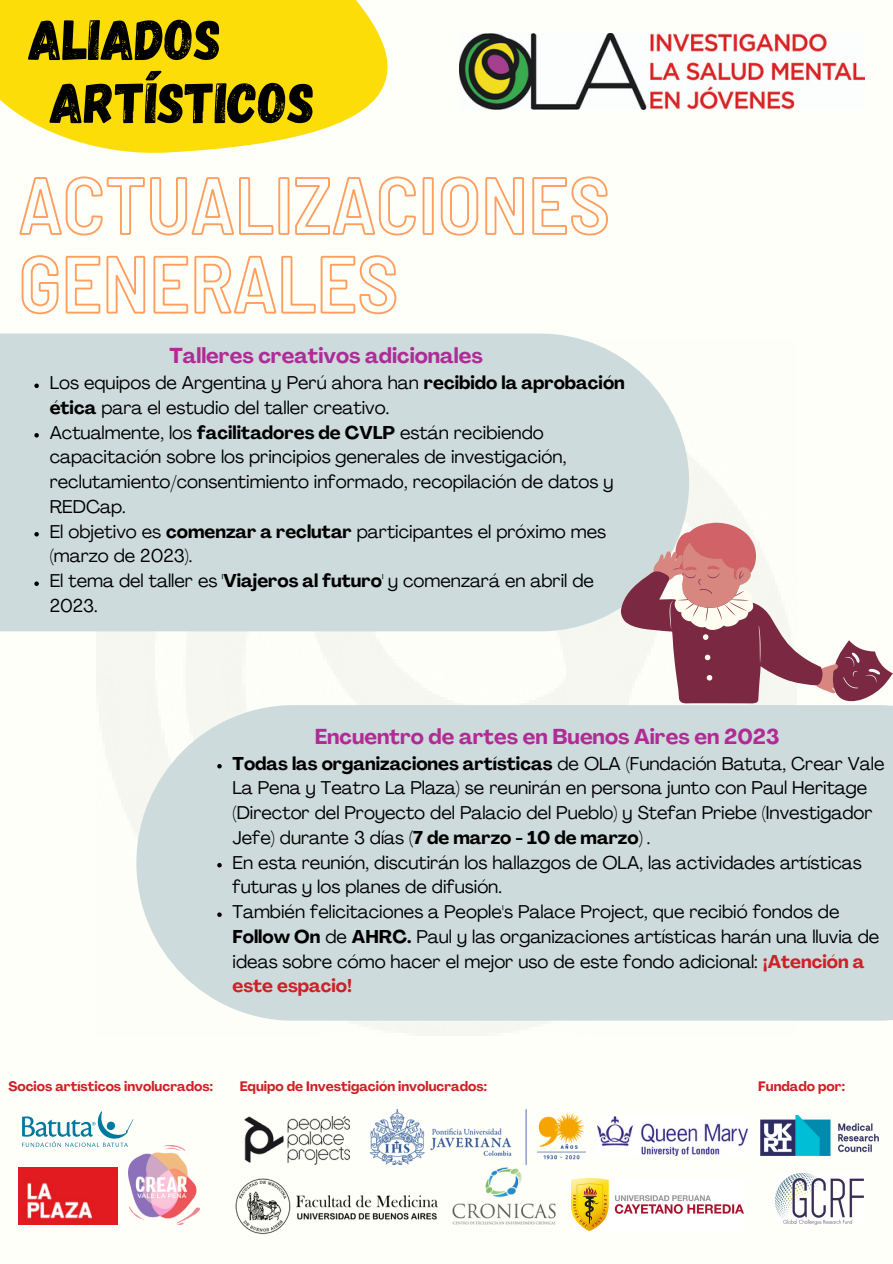
<style>
.page{position:relative;width:893px;height:1264px;background:#fff}
.page>*{position:absolute;margin:0;border:0;box-sizing:border-box;transform-origin:0 0}
.t1{font:57px "Gagalin";color:#000}
.t2{font:700 21.3px "Agrandir";color:#af2c96}
.t3{font:18.3px/24.8px "Agrandir";color:#000}
.t4{font:700 13.5px "Agrandir";color:#ce2028}
.s1{font-weight:700}
.s2{font-weight:700;color:#ce2028}
</style>
<div class="page">
<div style="left:0;top:0;width:892px;height:1262px;background:#fffff9"></div>
<svg style="left:0;top:0;width:388px;height:153px;background:#fce126"></svg>
<img style="left:459px;top:34px;width:405px;height:75px">
<img style="left:129px;top:1145px;width:70px;height:79px">
<img style="left:18px;top:1167px;width:99px;height:56px">
<img style="left:597px;top:1116px;width:151px;height:39px">
<img style="left:244px;top:1116px;width:106px;height:48px">
<img style="left:369px;top:1109px;width:217px;height:57px">
<img style="left:235px;top:1178px;width:204px;height:57px">
<img style="left:571px;top:1178px;width:172px;height:52px">
<img style="left:447px;top:1160px;width:113px;height:65px">
<img style="left:775px;top:1173px;width:88px;height:51px">
<img style="left:760px;top:1115px;width:118px;height:40px">
<svg style="left:22px;top:1111px;width:111px;height:35px"></svg>
<svg style="left:19px;top:176px;width:589px;height:60px"></svg>
<svg style="left:21px;top:255px;width:376px;height:60px"></svg>
<div style="left:0;top:333px;width:689px;height:299px;background:#cedbdc"></div>
<div style="left:136px;top:705px;width:756px;height:316px;background:#cedbdc"></div>
<svg style="left:621px;top:523px;width:271px;height:180px"></svg>
<svg style="left:706px;top:675px;width:6px;height:5px"></svg>
<svg style="left:815px;top:652px;width:65px;height:42px;background:#a05e6e"></svg>
<svg style="left:653px;top:522px;width:107px;height:140px"></svg>
<svg style="left:34px;top:383px;width:5px;height:5px"></svg>
<svg style="left:34px;top:433px;width:5px;height:4px"></svg>
<svg style="left:34px;top:532px;width:5px;height:4px"></svg>
<svg style="left:34px;top:581px;width:5px;height:5px"></svg>
<svg style="left:217px;top:764px;width:5px;height:4px"></svg>
<svg style="left:217px;top:863px;width:5px;height:4px"></svg>
<svg style="left:217px;top:912px;width:5px;height:4px"></svg>
<h1 class="t1" style="left:28px;top:3px;width:194px">ALIADOS</h1>
<h1 class="t1" style="left:50px;top:66px;width:266px">ARTÍSTICOS</h1>
<p class="t2" style="left:169px;top:347px;width:315px">Talleres creativos adicionales</p>
<p class="t3" style="left:50px;top:372px;width:576px">Los equipos de Argentina y Perú ahora han <span class="s1">recibido la aprobación ética</span> para el estudio del taller creativo.<br>Actualmente, los <span class="s1">facilitadores de CVLP</span> están recibiendo capacitación sobre los principios generales de investigación, reclutamiento/consentimiento informado, recopilación de datos y REDCap.<br>El objetivo es <span class="s1">comenzar a reclutar</span> participantes el próximo mes (marzo de 2023).<br>El tema del taller es <span class="s1">'Viajeros al futuro'</span> y comenzará en abril de 2023.</p>
<p class="t2" style="left:315px;top:727px;width:466px">Encuentro de artes en Buenos Aires en 2023</p>
<p class="t3" style="left:232px;top:752px;width:653px"><span class="s1">Todas las organizaciones artísticas</span> de OLA (Fundación Batuta, Crear Vale La Pena y Teatro La Plaza) se reunirán en persona junto con Paul Heritage (Director del Proyecto del Palacio del Pueblo) y Stefan Priebe (Investigador Jefe) durante 3 días <span class="s1">(7 de marzo - 10 de marzo)</span> .<br>En esta reunión, discutirán los hallazgos de OLA, las actividades artísticas futuras y los planes de difusión.<br>También felicitaciones a People's Palace Project, que recibió fondos de <span class="s1">Follow On</span> de <span class="s1">AHRC.</span> Paul y las organizaciones artísticas harán una lluvia de ideas sobre cómo hacer el mejor uso de este fondo adicional: <span class="s2">¡Atención a este espacio!</span></p>
<p class="t4" style="left:8px;top:1081px;width:206px">Socios artísticos involucrados:</p>
<p class="t4" style="left:240px;top:1080px;width:249px">Equipo de Investigación involucrados:</p>
<p class="t4" style="left:758px;top:1081px;width:88px">Fundado por:</p>
</div>
